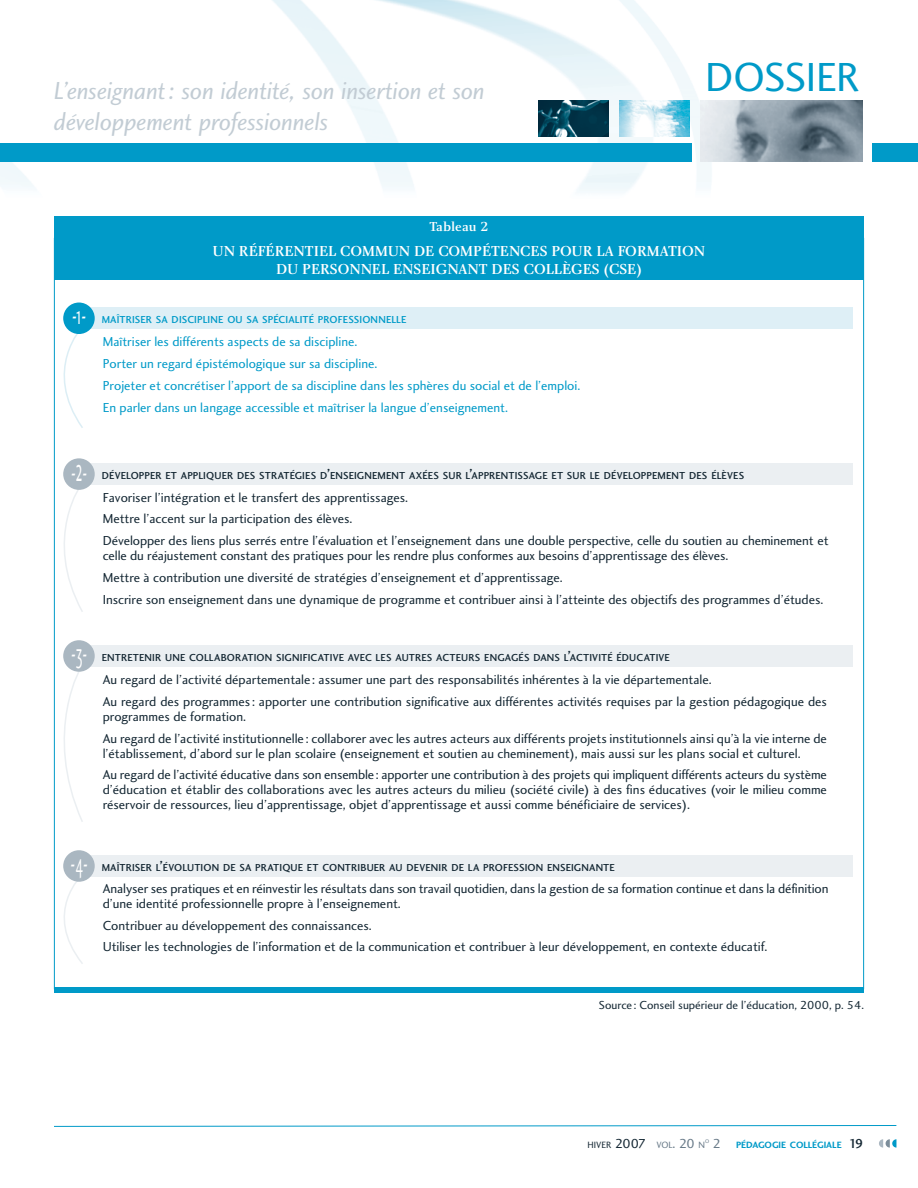
<style>
.page{position:relative;width:918px;height:1188px;background:#fff}
.page>*{position:absolute;margin:0;border:0;box-sizing:border-box;transform-origin:0 0}
.t1{font:42px "Charlotte Sans Book Plain";letter-spacing:-.015em;color:#009ac8}
.t2{font:27px "Charlotte Sans Small Caps Plain";color:#fff;scale:.5 1}
.t3{font:25.5px/30.6px "Charlotte Sans Book Italic Plain";letter-spacing:-.01em;color:#c2ccd4}
.t4{font:15px/18px "Charlotte Medium Plain";color:#fff;text-align:center}
.t5{font:13.5px/21.8px "Charlotte Sans Book Plain";color:#142733}
.t6{font:13.5px/21.8px "Charlotte Sans Book Plain";color:#009ac8}
.t7{font:13.5px "Charlotte Medium Plain";color:#fff}
.t8{font:12px "Charlotte Sans Book Plain";color:#142733}
.t9{font:10.5px "Charlotte Sans Medium Plain";letter-spacing:.015em;color:#142733}
.t10{font:10.5px "Charlotte Sans Medium Plain";letter-spacing:.015em;color:#009ac8}
.t11{font:9.45px "Charlotte Sans Bold Plain";color:#009ac8}
.t12{font:9.45px "Charlotte Sans Book Plain";color:#142733}
.t13{font:5.55px "Charlotte Sans Book Plain";color:#687a88}
.s1{font-size:33.75px}
.s2{font-size:15px}
.s3{font-size:13.5px}
.s4{color:#687a88}
.s5{font-size:13.5px;color:#687a88}
.s6{font-family:"Charlotte Sans Book Plain";font-size:13.5px;color:#687a88}
.s7{font-family:"Charlotte Sans Medium Plain";font-size:13.5px;color:#142733}
</style>
<div class="page">
<svg style="left:879px;top:1139px;width:17px;height:9px"></svg>
<img style="left:0;top:0;width:918px;height:192px">
<svg style="left:54px;top:1125px;width:843px;height:2px;background:#7fcbe2"></svg>
<img style="left:701px;top:101px;width:162px;height:61px">
<img style="left:619px;top:101px;width:70px;height:36px">
<img style="left:538px;top:101px;width:71px;height:36px">
<div style="left:872px;top:144px;width:46px;height:18px;background:#009ac8"></div>
<div style="left:0;top:144px;width:691px;height:18px;background:#009ac8"></div>
<div style="left:54px;top:216px;width:810px;height:64px;background:#009ac8"></div>
<div style="left:54px;top:987px;width:810px;height:5px;background:#009ac8"></div>
<svg style="left:53px;top:325px;width:32px;height:105px"></svg>
<div style="left:70px;top:307px;width:783px;height:22px;background:#deeff6"></div>
<div style="left:63px;top:303px;width:32px;height:31px;background:#009ac8;border-radius:50%"></div>
<svg style="left:53px;top:481px;width:31px;height:133px"></svg>
<div style="left:70px;top:463px;width:783px;height:22px;background:#ebeff2"></div>
<div style="left:63px;top:458px;width:32px;height:32px;background:#aab7c1;border-radius:50%"></div>
<svg style="left:53px;top:663px;width:30px;height:161px"></svg>
<div style="left:70px;top:645px;width:783px;height:21px;background:#ebeff2"></div>
<div style="left:63px;top:640px;width:32px;height:32px;background:#aab7c1;border-radius:50%"></div>
<svg style="left:53px;top:873px;width:30px;height:93px"></svg>
<div style="left:70px;top:855px;width:783px;height:21px;background:#ebeff2"></div>
<div style="left:63px;top:850px;width:32px;height:32px;background:#aab7c1;border-radius:50%"></div>
<h3 class="t3" style="left:54px;top:77px;width:432px">L’enseignant : son identité, son insertion et son développement professionnels</h3>
<h1 class="t1" style="left:705px;top:61px;width:156px">DOSSIER</h1>
<p class="t7" style="left:429px;top:221px;width:61px">Tableau 2</p>
<p class="t4" style="left:213px;top:243px;width:494px">UN RÉFÉRENTIEL COMMUN DE COMPÉTENCES POUR LA FORMATION<br>DU PERSONNEL ENSEIGNANT DES COLLÈGES (CSE)</p>
<h2 class="t2" style="left:72px;top:299px;width:30px">-1-</h2>
<p class="t10" style="left:102px;top:315px;width:306px">MAÎTRISER SA DISCIPLINE OU SA SPÉCIALITÉ PROFESSIONNELLE</p>
<p class="t6" style="left:103px;top:332px;width:479px">Maîtriser les différents aspects de sa discipline.<br>Porter un regard épistémologique sur sa discipline.<br>Projeter et concrétiser l’apport de sa discipline dans les sphères du social et de l’emploi.<br>En parler dans un langage accessible et maîtriser la langue d’enseignement.</p>
<h2 class="t2" style="left:71px;top:456px;width:34px">-<span class="s1">2</span>-</h2>
<p class="t9" style="left:102px;top:471px;width:644px">DÉVELOPPER ET APPLIQUER DES STRATÉGIES D<span class="s2">’</span>ENSEIGNEMENT AXÉES SUR L<span class="s2">’</span>APPRENTISSAGE ET SUR LE DÉVELOPPEMENT DES ÉLÈVES</p>
<p class="t5" style="left:103px;top:488px;width:727px">Favoriser l’intégration et le transfert des apprentissages.<br>Mettre l’accent sur la participation des élèves.<br>Développer des liens plus serrés entre l’évaluation et l’enseignement dans une double perspective, celle du soutien au cheminement et</p>
<p class="t5" style="left:103px;top:546px;width:722px">celle du réajustement constant des pratiques pour les rendre plus conformes aux besoins d’apprentissage des élèves.<br>Mettre à contribution une diversité de stratégies d’enseignement et d’apprentissage.<br>Inscrire son enseignement dans une dynamique de programme et contribuer ainsi à l’atteinte des objectifs des programmes d’études.</p>
<h2 class="t2" style="left:71px;top:636px;width:34px">-3-</h2>
<p class="t9" style="left:102px;top:653px;width:570px">ENTRETENIR UNE COLLABORATION SIGNIFICATIVE AVEC LES AUTRES ACTEURS ENGAGÉS DANS L<span class="s2">’</span>ACTIVITÉ ÉDUCATIVE</p>
<p class="t5" style="left:103px;top:670px;width:726px">Au regard de l’activité départementale : assumer une part des responsabilités inhérentes à la vie départementale.<br>Au regard des programmes : apporter une contribution significative aux différentes activités requises par la gestion pédagogique des</p>
<p class="t5" style="left:103px;top:707px;width:726px">programmes de formation.<br>Au regard de l’activité institutionnelle : collaborer avec les autres acteurs aux différents projets institutionnels ainsi qu’à la vie interne de</p>
<p class="t5" style="left:103px;top:743px;width:726px">l’établissement, d’abord sur le plan scolaire (enseignement et soutien au cheminement), mais aussi sur les plans social et culturel.<br>Au regard de l’activité éducative dans son ensemble : apporter une contribution à des projets qui impliquent différents acteurs du système</p>
<p class="t5" style="left:103px;top:784px;width:726px;line-height:15px">d’éducation et établir des collaborations avec les autres acteurs du milieu (société civile) à des fins éducatives (voir le milieu comme réservoir de ressources, lieu d’apprentissage, objet d’apprentissage et aussi comme bénéficiaire de services).</p>
<h2 class="t2" style="left:71px;top:846px;width:36px">-4-</h2>
<p class="t9" style="left:102px;top:863px;width:515px">MAÎTRISER L<span class="s2">’</span>ÉVOLUTION DE SA PRATIQUE ET CONTRIBUER AU DEVENIR DE LA PROFESSION ENSEIGNANTE</p>
<p class="t5" style="left:103px;top:882px;width:727px;line-height:15px">Analyser ses pratiques et en réinvestir les résultats dans son travail quotidien, dans la gestion de sa formation continue et dans la définition d’une identité professionnelle propre à l’enseignement.</p>
<p class="t5" style="left:103px;top:915px;width:666px">Contribuer au développement des connaissances.<br>Utiliser les technologies de l’information et de la communication et contribuer à leur développement, en contexte éducatif.</p>
<p class="t8" style="left:599px;top:1000px;width:267px">Source : Conseil supérieur de l’éducation, 2000, p. 54.</p>
<p class="t12" style="left:587px;top:1141px;width:119px">HIVER <span class="s3">2007</span> <span class="s4">VOL</span><span class="s5">. 20</span> <span class="s4">N</span></p>
<p class="t13" style="left:705px;top:1139px;width:6px">O</p>
<p class="t11" style="left:713px;top:1141px;width:152px"><span class="s6">2</span> PÉDAGOGIE COLLÉGIALE <span class="s7">19</span></p>
</div>
